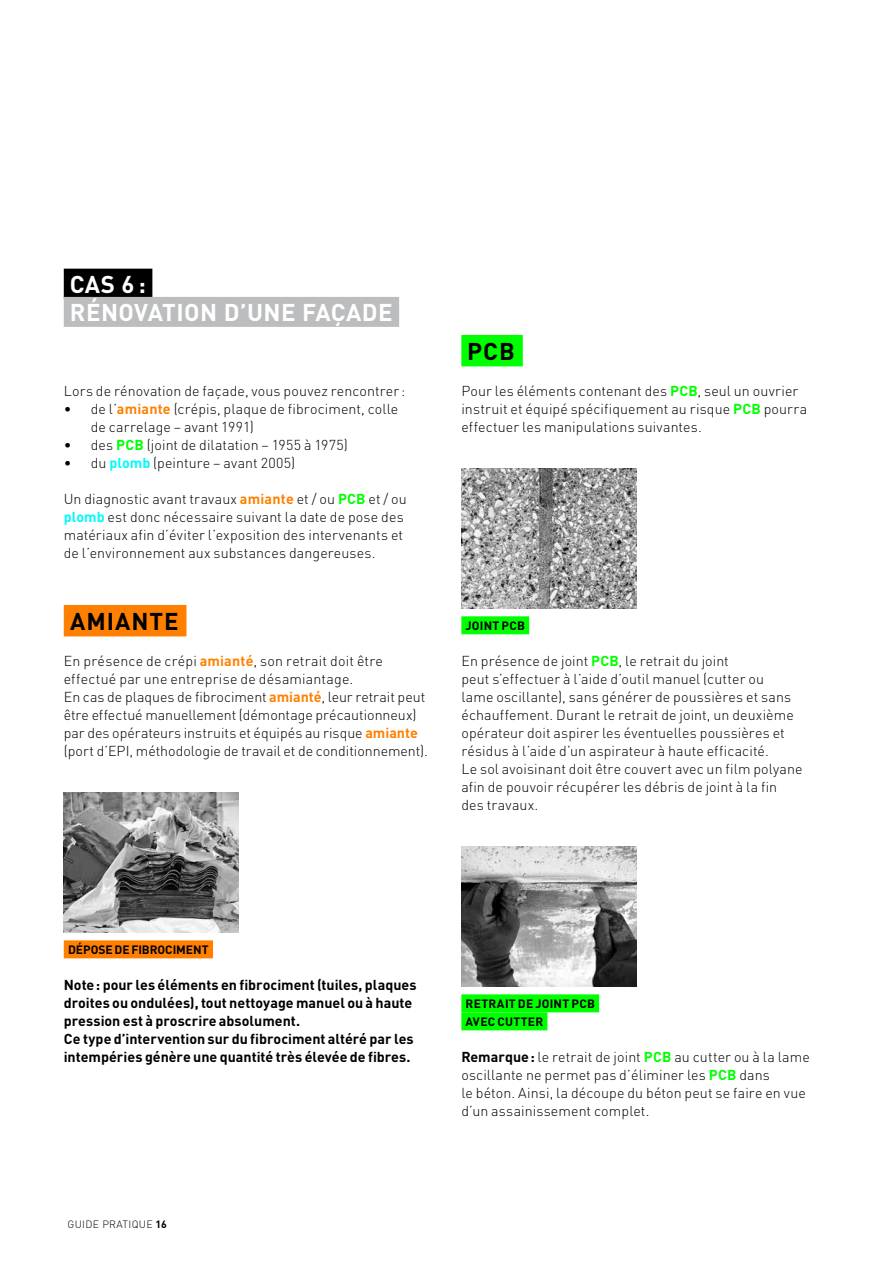
<style>
.page{position:relative;width:893px;height:1263px;background:#fff}
.page>*{position:absolute;margin:0;border:0;box-sizing:border-box;transform-origin:0 0}
.t1{font:700 24px/28.2px "DIN";letter-spacing:.02em;color:#fff}
.t2{font:700 24px "DIN Pro";letter-spacing:.04em;color:#000}
.t3{font:300 14.25px/18px "DIN Pro";letter-spacing:.005em;color:#000}
.t4{font:700 14.25px/18px "DIN Pro";color:#000}
.t5{font:700 12px/18px "DIN";letter-spacing:.01em;color:#000}
.t6{font:300 10.5px "DIN Pro";letter-spacing:.03em;color:#000}
.s1{font-weight:700;color:#ff8000}
.s2{font-weight:700;color:#0f0}
.s3{font-weight:700;color:#00fafa}
.s4{font-weight:700}
</style>
<div class="page">
<div style="left:64px;top:940px;width:149px;height:18px;background:#ff8000"></div>
<img style="left:64px;top:792px;width:175px;height:141px">
<img style="left:461px;top:468px;width:175px;height:141px">
<div style="left:461px;top:616px;width:68px;height:18px;background:#0f0"></div>
<img style="left:461px;top:846px;width:175px;height:141px">
<div style="left:461px;top:994px;width:138px;height:18px;background:#0f0"></div>
<div style="left:461px;top:1012px;width:86px;height:18px;background:#0f0"></div>
<div style="left:64px;top:269px;width:88px;height:30px;background:#000"></div>
<div style="left:64px;top:297px;width:335px;height:30px;background:#bbbdbe"></div>
<div style="left:64px;top:605px;width:122px;height:31px;background:#ff8000"></div>
<div style="left:461px;top:335px;width:62px;height:31px;background:#0f0"></div>
<h1 class="t1" style="left:70px;top:269px;width:324px">CAS 6 :<br>RÉNOVATION D’UNE FAÇADE</h1>
<p class="t3" style="left:64px;top:381px;width:343px">Lors de rénovation de façade, vous pouvez rencontrer :</p>
<p class="t3" style="left:91px;top:399px;width:309px;text-indent:-27px">• de l’<span class="s1">amiante</span> (crépis, plaque de fibrociment, colle de carrelage – avant 1991)</p>
<p class="t3" style="left:64px;top:435px;width:286px">• des <span class="s2">PCB</span> (joint de dilatation – 1955 à 1975)</p>
<p class="t3" style="left:64px;top:453px;width:233px">• du <span class="s3">plomb</span> (peinture – avant 2005)</p>
<p class="t3" style="left:64px;top:489px;width:345px">Un diagnostic avant travaux <span class="s1">amiante</span> et / ou <span class="s2">PCB</span> et / ou <span class="s3">plomb</span> est donc nécessaire suivant la date de pose des matériaux afin d’éviter l’exposition des intervenants et de l’environnement aux substances dangereuses.</p>
<h1 class="t2" style="left:70px;top:601px;width:110px">amiante</h1>
<p class="t3" style="left:64px;top:651px;width:366px">En présence de crépi <span class="s1">amianté</span>, son retrait doit être effectué par une entreprise de désamiantage.<br>En cas de plaques de fibrociment <span class="s1">amianté</span>, leur retrait peut être effectué manuellement (démontage précautionneux) par des opérateurs instruits et équipés au risque <span class="s1">amiante </span>(port d’EPI, méthodologie de travail et de conditionnement).</p>
<h1 class="t2" style="left:467px;top:331px;width:49px">PCB</h1>
<p class="t3" style="left:461px;top:381px;width:347px">Pour les éléments contenant des <span class="s2">PCB</span>, seul un ouvrier instruit et équipé spécifiquement au risque <span class="s2">PCB</span> pourra effectuer les manipulations suivantes.</p>
<p class="t5" style="left:466px;top:616px;width:45px">JOINT PCB</p>
<p class="t3" style="left:461px;top:651px;width:343px">En présence de joint <span class="s2">PCB</span>, le retrait du joint<br>peut s’effectuer à l’aide d’outil manuel (cutter ou<br>lame oscillante), sans générer de poussières et sans échauffement. Durant le retrait de joint, un deuxième opérateur doit aspirer les éventuelles poussières et résidus à l’aide d’un aspirateur à haute efficacité.<br>Le sol avoisinant doit être couvert avec un film polyane afin de pouvoir récupérer les débris de joint à la fin des travaux.</p>
<p class="t5" style="left:68px;top:940px;width:142px">DÉPOSE DE FIBROCIMENT</p>
<p class="t4" style="left:64px;top:974px;width:354px">Note: pour les éléments en fibrociment (tuiles, plaques droites ou ondulées), tout nettoyage manuel ou à haute pression est à proscrire absolument.<br>Ce type d’intervention sur du fibrociment altéré par les intempéries génère une quantité très élevée de fibres.</p>
<p class="t6" style="left:68px;top:1216px;width:101px">GUIDE PRATIQUE <span class="s4">16</span></p>
<p class="t5" style="left:466px;top:994px;width:115px">RETRAIT DE JOINT PCB<br>AVEC CUTTER</p>
<p class="t3" style="left:461px;top:1047px;width:350px"><span class="s4">Remarque:</span> le retrait de joint <span class="s2">PCB</span> au cutter ou à la lame oscillante ne permet pas d’éliminer les <span class="s2">PCB</span> dans<br>le béton. Ainsi, la découpe du béton peut se faire en vue d’un assainissement complet.</p>
</div>
